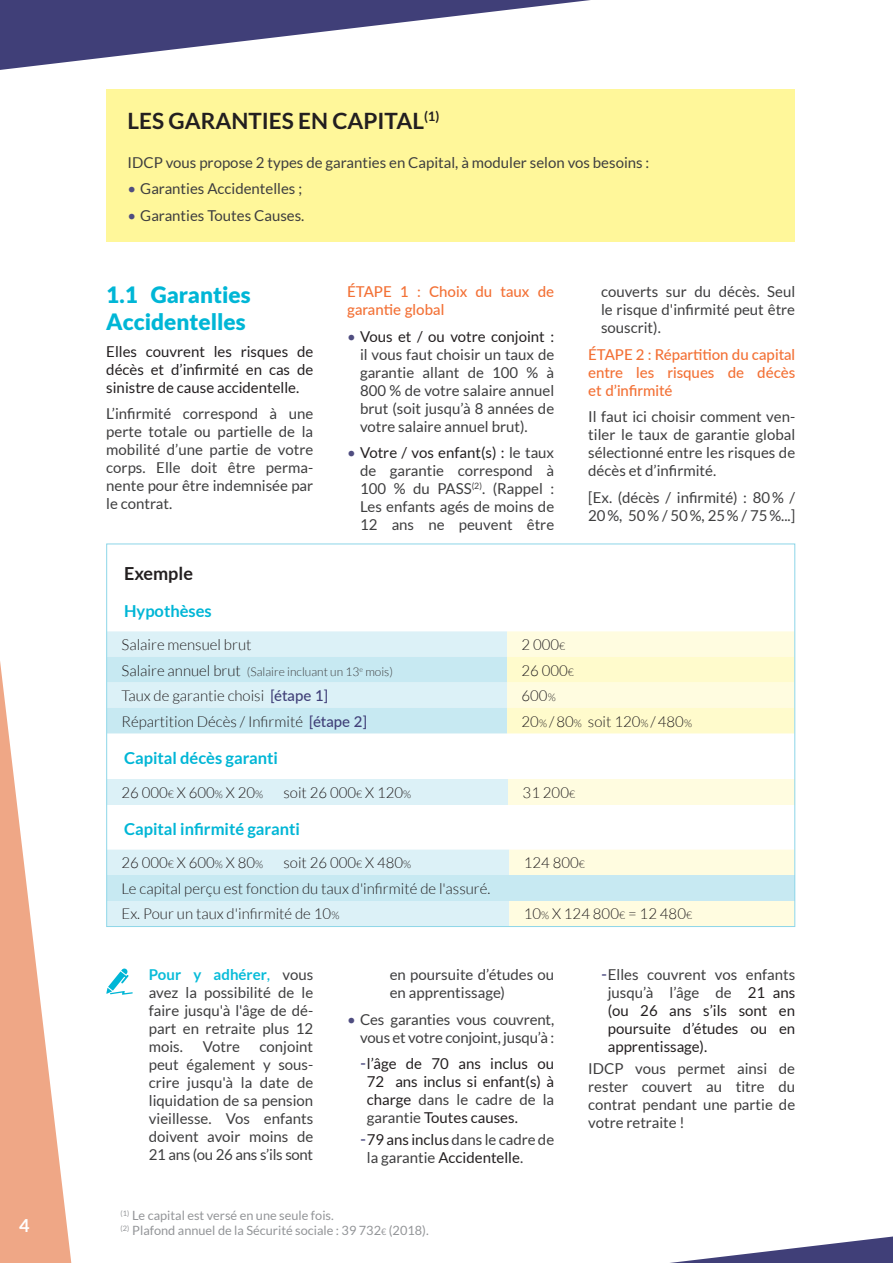
<style>
.page{position:relative;width:893px;height:1263px;background:#fff}
.page>*{position:absolute;margin:0;border:0;box-sizing:border-box;transform-origin:0 0}
.t1{font:900 22.5px/27px "Lato";color:#00b6d6}
.t2{font:700 22.5px "Lato";color:#231f20}
.t3{font:700 18px "Lato";color:#231f20}
.t4{font:700 18px "Lato";color:#fff}
.t5{font:700 16.5px "Lato";color:#00b6d6}
.t6{font:15px/18px "Lato";color:#3e3e3f;text-align:justify}
.t7{font:300 15px/25.5px "Lato";color:#231f20}
.t8{font:15px/18px "Lato";color:#231f20;text-align:justify}
.t9{font:500 15px/18px "Lato";color:#f37136}
.t10{font:12.75px/15.3px "Lato";color:#939598}
.t11{font:300 12px "Lato";color:#3e3e3f}
.s1{color:#4f4d80}
.s2{color:#231f20}
.s3{font-size:10.5px}
.s4{font-size:15px;color:#231f20}
.s5{font-weight:500;color:#403f78}
.s6{font-weight:700;color:#09bcd9}
.s7{font-weight:500;color:#09bcd9}
.s8{font-weight:500;font-size:16.5px;color:#403f78}
.s9{font-weight:300;font-size:16.5px;color:#403f78}
.s10{color:#3e3e3f}
.s11{font-size:9px}
</style>
<div class="page">
<svg style="left:0;top:661px;width:55px;height:463px"></svg>
<svg style="left:0;top:1124px;width:893px;height:139px"></svg>
<svg style="left:0;top:0;width:590px;height:70px;fill:#403f78"></svg>
<svg style="left:108px;top:631px;width:685px;height:102px;background:#e4f3e7"></svg>
<div style="left:107px;top:779px;width:401px;height:25px;background:#dcf1f7"></div>
<div style="left:508px;top:779px;width:286px;height:25px;background:#fffce0"></div>
<svg style="left:108px;top:850px;width:685px;height:75px;background:#eaf5ed"></svg>
<div style="left:107px;top:875px;width:687px;height:26px;background:#c7e9f2"></div>
<div style="left:106px;top:89px;width:689px;height:153px;background:#fff79a"></div>
<svg style="left:106px;top:968px;width:27px;height:27px"></svg>
<p class="t4" style="left:19px;top:1215px;width:12px">4</p>
<h1 class="t2" style="left:128px;top:108px;width:313px">LES GARANTIES EN CAPITAL<sup>(1)</sup></h1>
<p class="t6" style="left:128px;top:153px;width:523px">IDCP vous propose 2 types de garanties en Capital, à moduler selon vos besoins :</p>
<p class="t6" style="left:128px;top:180px;width:176px"><span class="s1">•</span> Garanties Accidentelles ;</p>
<p class="t6" style="left:128px;top:206px;width:178px"><span class="s1">•</span> Garanties Toutes Causes.</p>
<h1 class="t1" style="left:106px;top:281px;width:146px">1.1 Garanties<br>Accidentelles</h1>
<p class="t8" style="left:106px;top:342px;width:208px">Elles couvrent les risques de décès et d’infirmité en cas de sinistre de cause accidentelle.</p>
<p class="t6" style="left:106px;top:404px;width:208px">L’infirmité correspond à une perte totale ou partielle de la mobilité d’une partie de votre corps. Elle doit être perma&shy;nente pour être indemnisée par le contrat.</p>
<p class="t9" style="left:347px;top:282px;width:208px">ÉTAPE 1 : Choix du taux de garantie global</p>
<p class="t6" style="left:360px;top:327px;width:196px;text-indent:-13px"><span class="s1">•</span> <span class="s2">Vous et / ou votre conjoint : </span>il vous faut choisir un taux de garantie allant de 100 % à 800 % de votre salaire annuel brut (soit jusqu’à 8 années de votre salaire annuel brut).</p>
<p class="t6" style="left:360px;top:443px;width:196px;text-indent:-13px"><span class="s1">•</span> <span class="s2">Votre / vos enfant(s) :</span> le taux de garantie correspond à 100 % du PASS<sup>(2)</sup>. (Rappel :<br>Les enfants agés de moins de 12 ans ne peuvent être</p>
<p class="t6" style="left:601px;top:282px;width:196px">couverts sur du décès. Seul le risque d'infirmité peut être souscrit).</p>
<p class="t9" style="left:588px;top:344px;width:208px;text-align:justify">ÉTAPE 2 : Répartition du capital entre les risques de décès et d’infirmité</p>
<p class="t6" style="left:588px;top:407px;width:208px">Il faut ici choisir comment ven&shy;tiler le taux de garantie global sélectionné entre les risques de décès et d’infirmité.</p>
<p class="t6" style="left:588px;top:488px;width:208px">[Ex. (décès / infirmité) : 80% /<br>20%, 50% / 50%, 25% / 75%...]</p>
<p class="t3" style="left:124px;top:563px;width:70px">Exemple</p>
<p class="t5" style="left:124px;top:601px;width:89px">Hypothèses</p>
<p class="t7" style="left:122px;top:632px;width:132px">Salaire mensuel brut</p>
<p class="t7" style="left:522px;top:632px;width:45px">2 000<span class="s3">€</span></p>
<p class="t11" style="left:122px;top:665px;width:273px"><span class="s4">Salaire annuel brut</span> (Salaire incluant un 13<sup>e</sup> mois)</p>
<p class="t7" style="left:522px;top:658px;width:54px">26 000<span class="s3">€</span></p>
<p class="t7" style="left:122px;top:683px;width:208px">Taux de garantie choisi <span class="s5">[étape 1]</span></p>
<p class="t7" style="left:522px;top:683px;width:36px">600<span class="s3">%</span></p>
<p class="t7" style="left:122px;top:709px;width:247px">Répartition Décès / Infirmité <span class="s5">[étape 2]</span></p>
<p class="t7" style="left:522px;top:709px;width:172px">20<span class="s3">%</span> /80<span class="s3">%</span> soit 120<span class="s3">%</span> /480<span class="s3">%</span></p>
<p class="t5" style="left:124px;top:749px;width:156px">Capital décès garanti</p>
<p class="t7" style="left:122px;top:779px;width:143px">26 000<span class="s3">€</span> X 600<span class="s3">%</span> X 20<span class="s3">%</span></p>
<p class="t7" style="left:283px;top:779px;width:129px">soit 26 000<span class="s3">€</span> X 120<span class="s3">%</span></p>
<p class="t7" style="left:523px;top:779px;width:54px">31 200<span class="s3">€</span></p>
<p class="t5" style="left:124px;top:820px;width:177px">Capital infirmité garanti</p>
<p class="t7" style="left:122px;top:850px;width:143px">26 000<span class="s3">€</span> X 600<span class="s3">%</span> X 80<span class="s3">%</span></p>
<p class="t7" style="left:283px;top:850px;width:129px">soit 26 000<span class="s3">€</span> X 480<span class="s3">%</span></p>
<p class="t7" style="left:524px;top:850px;width:63px">124 800<span class="s3">€</span></p>
<p class="t7" style="left:122px;top:876px;width:370px">Le capital perçu est fonction du taux d'infirmité de l'assuré.<br>Ex. Pour un taux d'infirmité de 10<span class="s3">%</span></p>
<p class="t7" style="left:524px;top:901px;width:170px">10<span class="s3">%</span> X 124 800<span class="s3">€</span> = 12 480<span class="s3">€</span></p>
<p class="t6" style="left:149px;top:965px;width:166px"><span class="s6">Pour y adhérer</span><span class="s7">,</span> vous avez la possibilité de le faire jusqu'à l'âge de dé&shy;part en retraite plus 12 mois.</p>
<p class="t6" style="left:149px;top:1037px;width:166px;text-indent:111px">conjoint peut également y sous&shy;crire jusqu'à la date de liquidation de sa pension vieillesse. Vos enfants doivent avoir moins de 21 ans (ou 26 ans s’ils sont</p>
<p class="t6" style="left:203px;top:1037px;width:39px">Votre</p>
<p class="t6" style="left:390px;top:965px;width:166px">en poursuite d’études ou en apprentissage)</p>
<p class="t6" style="left:347px;top:1010px;width:208px;text-align:right"><span class="s1">•</span> Ces garanties vous couvrent, vous et votre conjoint, jusqu’à :</p>
<p class="t8" style="left:367px;top:1054px;width:189px;text-indent:-7px"><span class="s8">-</span><span class="s9">-</span>l’âge de 70 ans inclus ou 72 ans inclus si enfant(s) à charge <span class="s10">dans le cadre de la garantie</span> Toutes causes.</p>
<p class="t6" style="left:367px;top:1131px;width:189px;text-indent:-7px"><span class="s8">-</span><span class="s9">-</span><span class="s2">79 ans inclus</span> dans le cadre de la garantie <span class="s2">Accidentelle</span>.</p>
<p class="t10" style="left:121px;top:1208px;width:310px"><sup>(1)</sup> Le capital est versé en une seule fois.<br><sup>(2)</sup> Plafond annuel de la Sécurité sociale : 39 732<span class="s11">€</span> (2018).</p>
<p class="t8" style="left:608px;top:965px;width:189px;text-indent:-7px"><span class="s8">-</span><span class="s9">-</span><span class="s10">Elles couvrent vos enfants jusqu’à l’âge de</span> 21 ans (ou 26 ans s’ils sont en poursuite d’études ou en apprentissage).</p>
<p class="t6" style="left:588px;top:1060px;width:208px">IDCP vous permet ainsi de rester couvert au titre du contrat pendant une partie de votre retraite !</p>
</div>
